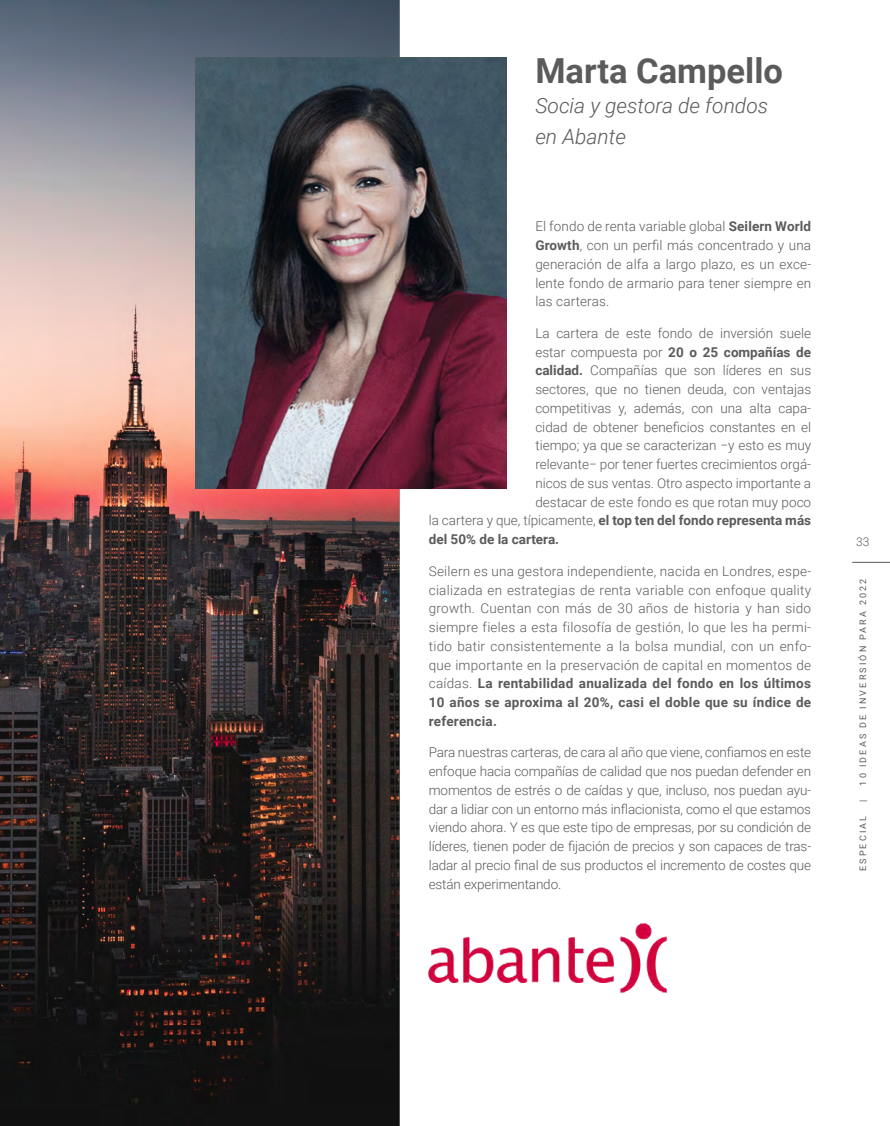
<style>
.page{position:relative;width:890px;height:1126px;background:#fff}
.page>*{position:absolute;margin:0;border:0;box-sizing:border-box;transform-origin:0 0}
.t1{font:700 34.5px "Roboto";color:#5c5b5c}
.t2{font:italic 300 21px/30px "Roboto";color:#5c5b5c}
.t3{font:300 13.5px/18.8px "Roboto";color:#5c5b5c;text-align:justify}
.t4{font:700 13.5px "Roboto";color:#5c5b5c}
.t5{font:300 12px "Roboto";color:#5c5b5c}
.t6{font:9px "Roboto";letter-spacing:.235em;color:#5c5b5c}
.s1{font-weight:700}
.s2{font-weight:300}
</style>
<div class="page">
<hr style="left:852px;top:562px;width:38px;height:1px;background:#5c5b5c">
<img style="left:0;top:0;width:400px;height:1125px">
<svg style="left:196px;top:58px;width:310px;height:431px;background:#5c4d58"></svg>
<img style="left:383px;top:867px;width:284px;height:181px">
<h1 class="t1" style="left:535px;top:47px;width:249px">Marta Campello</h1>
<h2 class="t2" style="left:535px;top:90px;width:234px">Socia y gestora de fondos en Abante</h2>
<p class="t3" style="left:535px;top:216px;width:277px">El fondo de renta variable global <span class="s1">Seilern World Growth</span>, con un perfil más concentrado y una generación de alfa a largo plazo, es un exce&shy;lente fondo de armario para tener siempre en las carteras.</p>
<p class="t3" style="left:535px;top:323px;width:277px">La cartera de este fondo de inversión suele</p>
<p class="t3" style="left:535px;top:342px;width:277px">estar compuesta por <span class="s1">20 o 25 compañías de</span></p>
<p class="t3" style="left:535px;top:360px;width:277px"><span class="s1">calidad.</span> Compañías que son líderes en sus</p>
<p class="t3" style="left:535px;top:379px;width:277px">sectores, que no tienen deuda, con ventajas</p>
<p class="t3" style="left:535px;top:398px;width:277px">competitivas y, además, con una alta capa-</p>
<p class="t3" style="left:535px;top:417px;width:277px">cidad de obtener beneficios constantes en el</p>
<p class="t3" style="left:535px;top:435px;width:277px">tiempo; ya que se caracterizan −y esto es muy</p>
<p class="t3" style="left:535px;top:454px;width:277px">relevante− por tener fuertes crecimientos orgá-</p>
<p class="t3" style="left:535px;top:473px;width:277px">nicos de sus ventas. Otro aspecto importante a</p>
<p class="t3" style="left:535px;top:492px;width:277px">destacar de este fondo es que rotan muy poco</p>
<p class="t4" style="left:429px;top:511px;width:384px"><span class="s2">la cartera y que, típicamente,</span> el top ten del fondo representa más</p>
<p class="t4" style="left:429px;top:530px;width:132px">del 50% de la cartera.</p>
<p class="t3" style="left:429px;top:561px;width:384px">Seilern es una gestora independiente, nacida en Londres, espe&shy;cializada en estrategias de renta variable con enfoque quality growth. Cuentan con más de 30 años de historia y han sido siempre fieles a esta filosofía de gestión, lo que les ha permi&shy;tido batir consistentemente a la bolsa mundial, con un enfo&shy;que importante en la preservación de capital en momentos de caídas. <span class="s1">La rentabilidad anualizada del fondo en los últimos 10 años se aproxima al 20%, casi el doble que su índice de referencia.</span></p>
<p class="t3" style="left:429px;top:742px;width:384px">Para nuestras carteras, de cara al año que viene, confiamos en este enfoque hacia compañías de calidad que nos puedan defender en momentos de estrés o de caídas y que, incluso, nos puedan ayu&shy;dar a lidiar con un entorno más inflacionista, como el que estamos viendo ahora. Y es que este tipo de empresas, por su condición de líderes, tienen poder de fijación de precios y son capaces de tras&shy;ladar al precio final de sus productos el incremento de costes que están experimentando.</p>
<p class="t5" style="left:856px;top:533px;width:15px">33</p>
<p class="t6" style="left:857px;top:785px;width:209px;rotate:-90deg">10 IDEAS DE INVERSIÓN PARA 2022</p>
<p class="t6" style="left:857px;top:801px;width:4px;rotate:-90deg">|</p>
<p class="t6" style="left:857px;top:871px;width:57px;rotate:-90deg">ESPECIAL</p>
</div>
